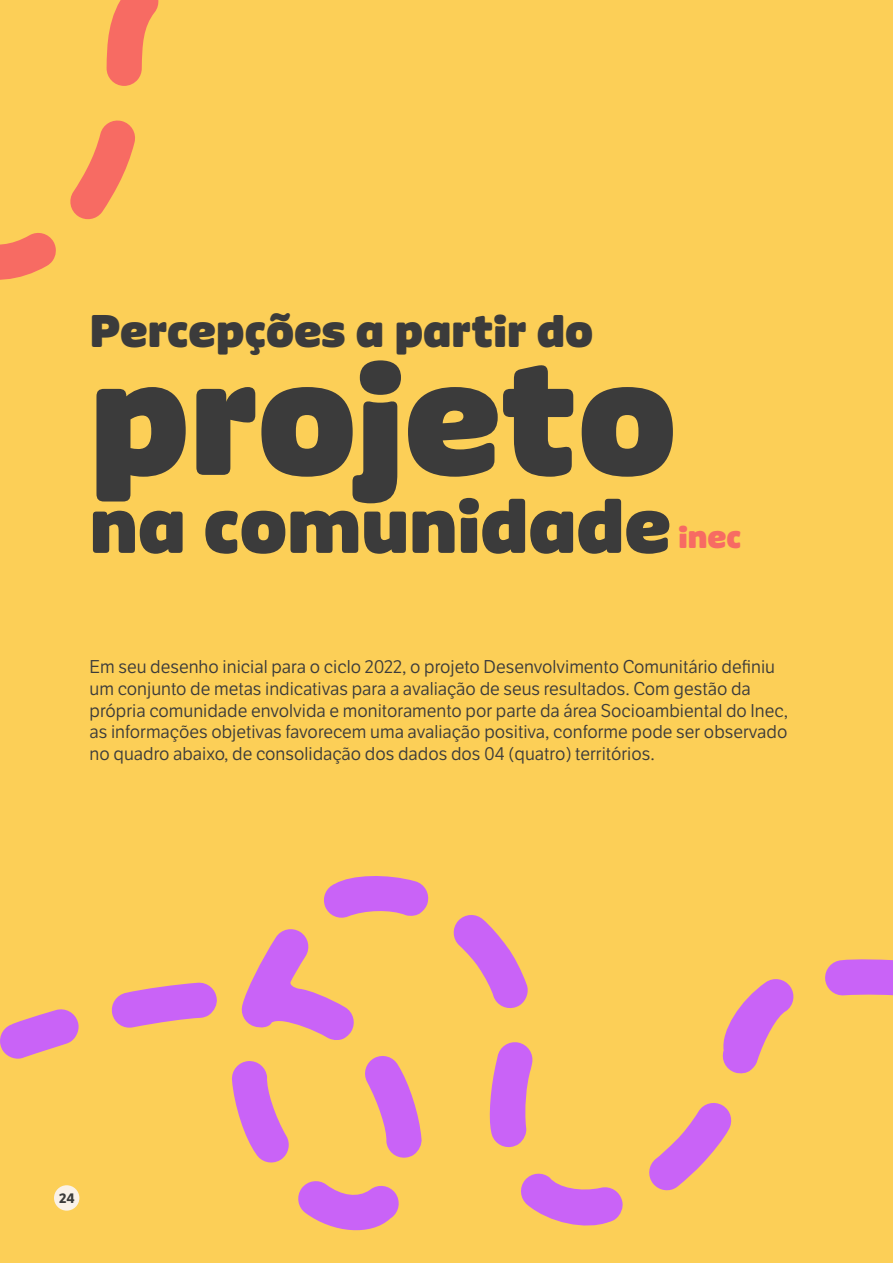
<style>
.page{position:relative;width:893px;height:1263px;background:#fccf57}
.page>*{position:absolute;margin:0;border:0;box-sizing:border-box;transform-origin:0 0}
.t1{font:153px "Pinup";color:#3b3b3b}
.t2{font:73.5px "Pinup";color:#3b3b3b}
.t3{font:43.5px "Pinup";color:#3b3b3b}
.t4{font:30px "Pinup";color:#f76b63}
.t5{font:18px/21.6px "LFT Etica";color:#3b3b3b}
.t6{font:700 13.5px "LFT Etica";color:#3b3b3b}
</style>
<div class="page">
<svg style="left:0;top:876px;width:893px;height:355px"></svg>
<svg style="left:0;top:0;width:159px;height:280px"></svg>
<div style="left:54px;top:1185px;width:25px;height:25px;background:#faf2e8;border-radius:50%"></div>
<p class="t3" style="left:90px;top:305px;width:505px">Percepções a partir do</p>
<p class="t1" style="left:90px;top:327px;width:589px">projeto</p>
<p class="t2" style="left:90px;top:482px;width:583px">na comunidade</p>
<p class="t4" style="left:678px;top:519px;width:64px">inec</p>
<p class="t5" style="left:90px;top:657px;width:700px">Em seu desenho inicial para o ciclo 2022, o projeto Desenvolvimento Comunitário definiu um conjunto de metas indicativas para a avaliação de seus resultados. Com gestão da própria comunidade envolvida e monitoramento por parte da área Socioambiental do Inec, as informações objetivas favorecem uma avaliação positiva, conforme pode ser observado no quadro abaixo, de consolidação dos dados dos 04 (quatro) territórios.</p>
<p class="t6" style="left:59px;top:1189px;width:17px">24</p>
</div>
